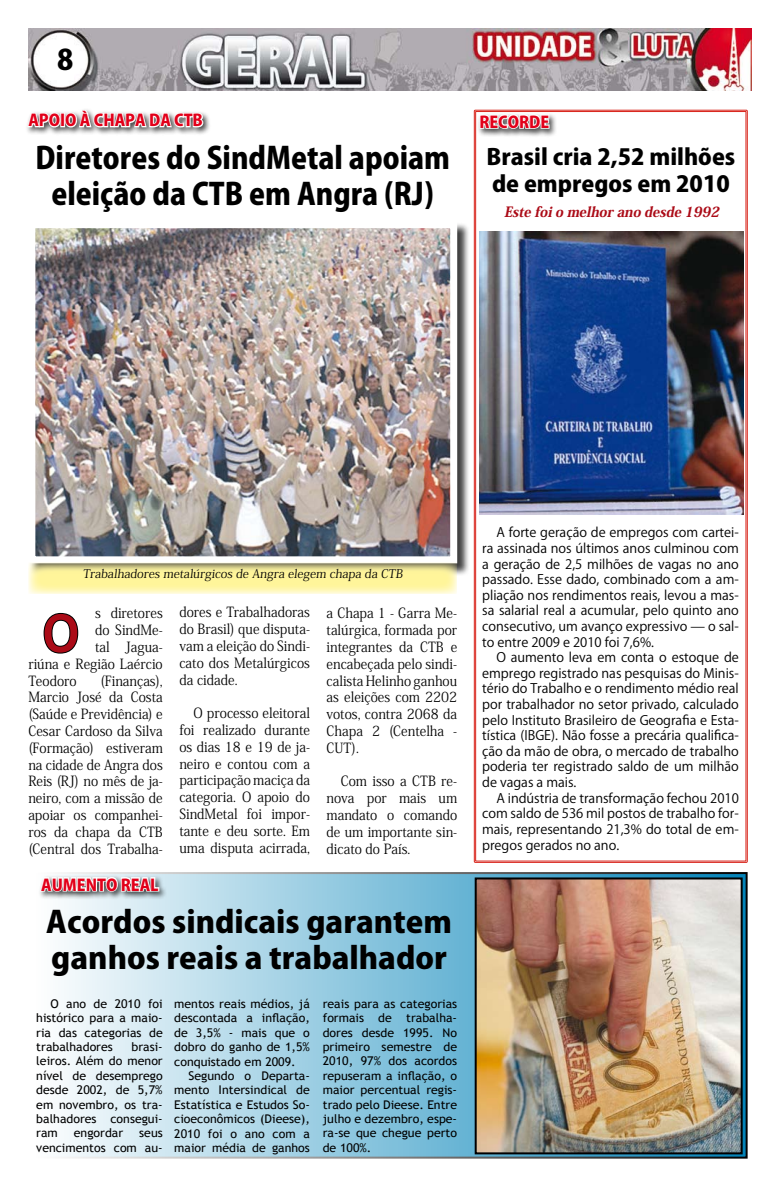
<style>
.page{position:relative;width:780px;height:1191px;background:#fff}
.page>*{position:absolute;margin:0;border:0;box-sizing:border-box;transform-origin:0 0}
.t1{font:700 52.2px "Trebuchet MS";color:#ab0b17}
.t2{font:800 30px/36px "Koz Go Pro";color:#000;text-align:center;scale:.95 1}
.t3{font:800 30px/36px "Koz Go Pro";color:#000;scale:1.05 1}
.t4{font:800 28px "Koz Go Pro";color:#000}
.t5{font:800 22px/26.4px "Koz Go Pro";color:#000;scale:1.05 1}
.t6{font:800 16px "Koz Go Pro";color:#e2001a}
.t7{font:14px/16.8px "Koz Min Pro";color:#000;text-align:justify;scale:.93 1}
.t8{font:italic 800 14px "Koz Min Pro";color:#ab0b17;scale:.96 1}
.t9{font:13px/15.6px "Koz Go Pro";color:#000;text-align:justify}
.t10{font:12px/14.4px "Trebuchet MS";color:#000;text-align:justify}
.t11{font:12px "Koz Min Pro";color:#000}
</style>
<div class="page">
<img style="left:28px;top:28px;width:723px;height:63px">
<div style="left:24px;top:108px;width:310px;height:46px;background:#000;opacity:.75"></div>
<svg style="left:26px;top:108px;width:179px;height:20px"></svg>
<div style="left:29px;top:222px;width:445px;height:358px;background:#000;opacity:.75"></div>
<img style="left:36px;top:229px;width:413px;height:326px">
<div style="left:28px;top:221px;width:429px;height:342px;border:7px solid #fff"></div>
<svg style="left:28px;top:563px;width:429px;height:31px;fill:#fff59a"></svg>
<svg style="left:43px;top:612px;width:36px;height:42px"></svg>
<svg style="left:473px;top:109px;width:275px;height:754px"></svg>
<div style="left:477px;top:112px;width:276px;height:46px;background:#fff"></div>
<svg style="left:478px;top:114px;width:72px;height:16px"></svg>
<div style="left:33px;top:873px;width:713px;height:284px;background:linear-gradient(to right,#fff,#0383b8)"></div>
<div style="left:37px;top:874px;width:164px;height:48px;background:#000;opacity:.75"></div>
<svg style="left:39px;top:872px;width:121px;height:25px"></svg>
<img style="left:477px;top:880px;width:262px;height:271px">
<div style="left:474px;top:877px;width:268px;height:277px;border:2px solid #000"></div>
<img style="left:480px;top:231px;width:263px;height:284px">
<h3 class="t4" style="left:57px;top:42px;width:18px">8</h3>
<p class="t6" style="left:28px;top:110px;width:176px">APOIO À CHAPA DA CTB</p>
<h2 class="t2" style="left:36px;top:142px;width:437px">Diretores do SindMetal apoiam eleição da CTB em Angra (RJ)</h2>
<p class="t6" style="left:479px;top:111px;width:71px">RECORDE</p>
<h3 class="t5" style="left:486px;top:145px;width:238px">Brasil cria 2,52 milhões de empregos em 2010</h3>
<p class="t8" style="left:504px;top:201px;width:229px">Este foio melhorano desde 1992</p>
<p class="t11" style="left:83px;top:565px;width:323px">Trabalhadores metalúrgicos de Angra elegem chapa da CTB</p>
<p class="t7" style="left:95px;top:604px;width:74px">s diretores</p>
<p class="t7" style="left:95px;top:621px;width:74px">do SindMe-</p>
<p class="t7" style="left:95px;top:638px;width:74px">tal Jagua-</p>
<p class="t7" style="left:28px;top:655px;width:146px">riúna e Região Laércio</p>
<p class="t7" style="left:28px;top:671px;width:54px">Teodoro</p>
<h1 class="t1" style="left:43px;top:601px;width:38px">O</h1>
<p class="t7" style="left:28px;top:671px;width:146px;text-indent:72px">(Finanças), Marcio José da Costa (Saúde e Previdência) e Cesar Cardoso da Silva (Formação) estiveram na cidade de Angra dos Reis (RJ) no mês de ja&shy;neiro, com a missão de apoiar os companhei&shy;ros da chapa da CTB (Central dos Trabalha-</p>
<p class="t6" style="left:41px;top:874px;width:119px">AUMENTO REAL</p>
<p class="t7" style="left:179px;top:603px;width:142px">dores e Trabalhadoras do Brasil) que disputa&shy;vam a eleição do Sindi&shy;cato dos Metalúrgicos da cidade.</p>
<p class="t7" style="left:179px;top:704px;width:142px;text-indent:14px">O processo eleitoral foi realizado durante os dias 18 e 19 de ja&shy;neiro e contou com a participação maciça da categoria. O apoio do SindMetal foi impor&shy;tante e deu sorte. Em uma disputa acirrada,</p>
<p class="t7" style="left:326px;top:604px;width:142px">a Chapa 1 - Garra Me&shy;talúrgica, formada por integrantes da CTB e encabeçada pelo sindi&shy;calista Helinho ganhou as eleições com 2202 votos, contra 2068 da Chapa 2 (Centelha - CUT).</p>
<p class="t7" style="left:326px;top:772px;width:142px;text-indent:14px">Com isso a CTB re&shy;nova por mais um mandato o comando de um importante sin&shy;dicato do País.</p>
<h2 class="t3" style="left:46px;top:906px;width:388px">Acordos sindicais garantem ganhos reais a trabalhador</h2>
<p class="t10" style="left:36px;top:996px;width:128px;text-indent:14px">O ano de 2010 foi histórico para a maio&shy;ria das categorias de trabalhadores</p>
<p class="t10" style="left:36px;top:1039px;width:128px;text-indent:95px">brasi&shy;leiros. Além do menor nível de desemprego desde 2002, de 5,7% em novembro, os tra&shy;balhadores consegui&shy;ram</p>
<p class="t10" style="left:74px;top:1126px;width:51px">engordar</p>
<p class="t10" style="left:36px;top:1126px;width:128px;text-align:right">seus<br>vencimentos com au-</p>
<p class="t10" style="left:174px;top:996px;width:137px">mentos reais médios, já descontada a inflação, de 3,5% - mais que o dobro do ganho de 1,5% conquistado em 2009.</p>
<p class="t10" style="left:174px;top:1068px;width:137px;text-indent:14px">Segundo o Departa&shy;mento Intersindical de Estatística e Estudos So&shy;cioeconômicos (Dieese), 2010 foi o ano com a maior média de ganhos</p>
<p class="t10" style="left:323px;top:996px;width:136px">reais para as categorias formais de trabalha&shy;dores desde 1995. No primeiro semestre de 2010, 97% dos acordos repuseram a inflação, o maior percentual regis&shy;trado pelo Dieese. Entre julho e dezembro, espe&shy;ra-se que chegue perto de 100%.</p>
<p class="t9" style="left:482px;top:525px;width:258px;text-indent:14px">A forte geração de empregos com cartei&shy;ra assinada nos últimos anos culminou com a geração de 2,5 milhões de vagas no ano passado. Esse dado, combinado com a am&shy;pliação nos rendimentos reais, levou a mas&shy;sa salarial real a acumular, pelo quinto ano consecutivo, um avanço expressivo — o sal&shy;to entre 2009 e 2010 foi 7,6%.</p>
<p class="t9" style="left:482px;top:650px;width:258px;text-indent:14px">O aumento leva em conta o estoque de emprego registrado nas pesquisas do Minis&shy;tério do Trabalho e o rendimento médio real por trabalhador no setor privado, calculado pelo Instituto Brasileiro de Geografia e Esta&shy;tística (IBGE). Não fosse a precária qualifica&shy;ção da mão de obra, o mercado de trabalho poderia ter registrado saldo de um milhão de vagas a mais.</p>
<p class="t9" style="left:482px;top:790px;width:258px;text-indent:14px">A indústria de transformação fechou 2010 com saldo de 536 mil postos de trabalho for&shy;mais, representando 21,3% do total de em&shy;pregos gerados no ano.</p>
</div>
